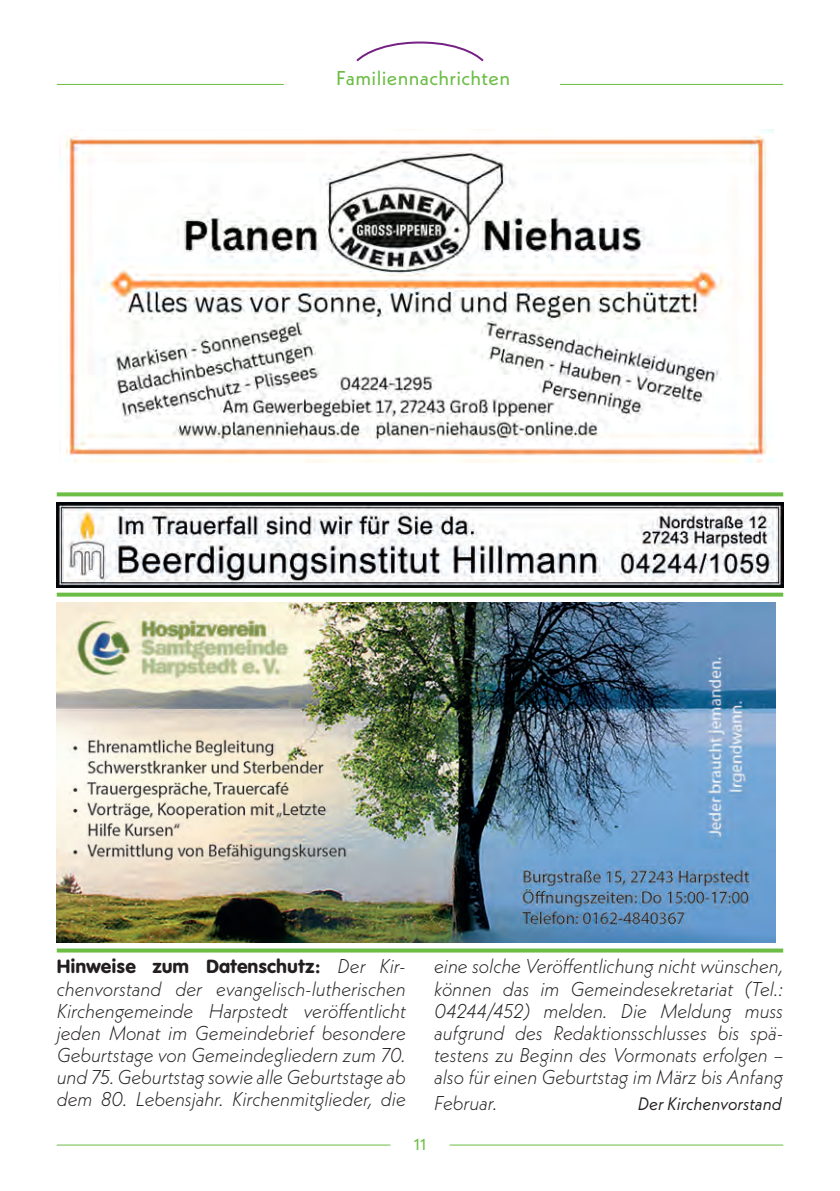
<style>
.page{position:relative;width:840px;height:1191px;background:#fff}
.page>*{position:absolute;margin:0;border:0;box-sizing:border-box;transform-origin:0 0}
.t1{font:italic 300 20px/22px "Neue Kabel";color:#231f20;text-align:justify;scale:.95 1}
.t2{font:20px "Neue Kabel";letter-spacing:.02em;color:#6cbd45}
.t3{font:italic 18px "Neue Kabel";color:#231f20;scale:.95 1}
.t4{font:16px "Neue Kabel";color:#6cbd45}
.s1{font-family:"VAG Rundschrift D";font-weight:400;font-style:normal}
</style>
<div class="page">
<hr style="left:57px;top:1144px;width:333px;height:1px;background:#6cbd45">
<hr style="left:449px;top:1144px;width:333px;height:1px;background:#6cbd45">
<hr style="left:57px;top:84px;width:226px;height:1px;background:#6cbd45">
<hr style="left:556px;top:84px;width:226px;height:1px;background:#6cbd45">
<svg style="left:356px;top:41px;width:128px;height:21px"></svg>
<img style="left:57px;top:502px;width:725px;height:85px">
<svg style="left:57px;top:492px;width:725px;height:4px;background:#7ac357"></svg>
<img style="left:59px;top:129px;width:713px;height:334px">
<svg style="left:57px;top:592px;width:725px;height:4px;background:#84c763"></svg>
<img style="left:57px;top:603px;width:718px;height:339px">
<svg style="left:57px;top:948px;width:725px;height:4px;background:#80c55e"></svg>
<p class="t2" style="left:336px;top:66px;width:175px">Familiennachrichten</p>
<p class="t1" style="left:57px;top:955px;width:369px"><span class="s1">Hinweise zum Datenschutz:</span> Der Kir&shy;chenvorstand der evangelisch-lutherischen Kirchengemeinde Harpstedt veröffentlicht jeden Monat im Gemeindebrief besondere Geburtstage von Gemeindegliedern zum 70. und 75. Geburtstag sowie alle Geburtstage ab dem 80. Lebensjahr. Kirchenmitglieder, die</p>
<p class="t1" style="left:434px;top:955px;width:369px">eine solche Veröffentlichung nicht wünschen, können das im Gemeindesekretariat (Tel.:<br>04244/452) melden. Die Meldung muss aufgrund des Redaktionsschlusses bis spä&shy;testens zu Beginn des Vormonats erfolgen – also für einen Geburtstag im März bis Anfang</p>
<p class="t1" style="left:434px;top:1092px;width:68px">Februar.</p>
<p class="t3" style="left:637px;top:1092px;width:153px">Der Kirchenvorstand</p>
<p class="t4" style="left:413px;top:1133px;width:14px">11</p>
</div>
